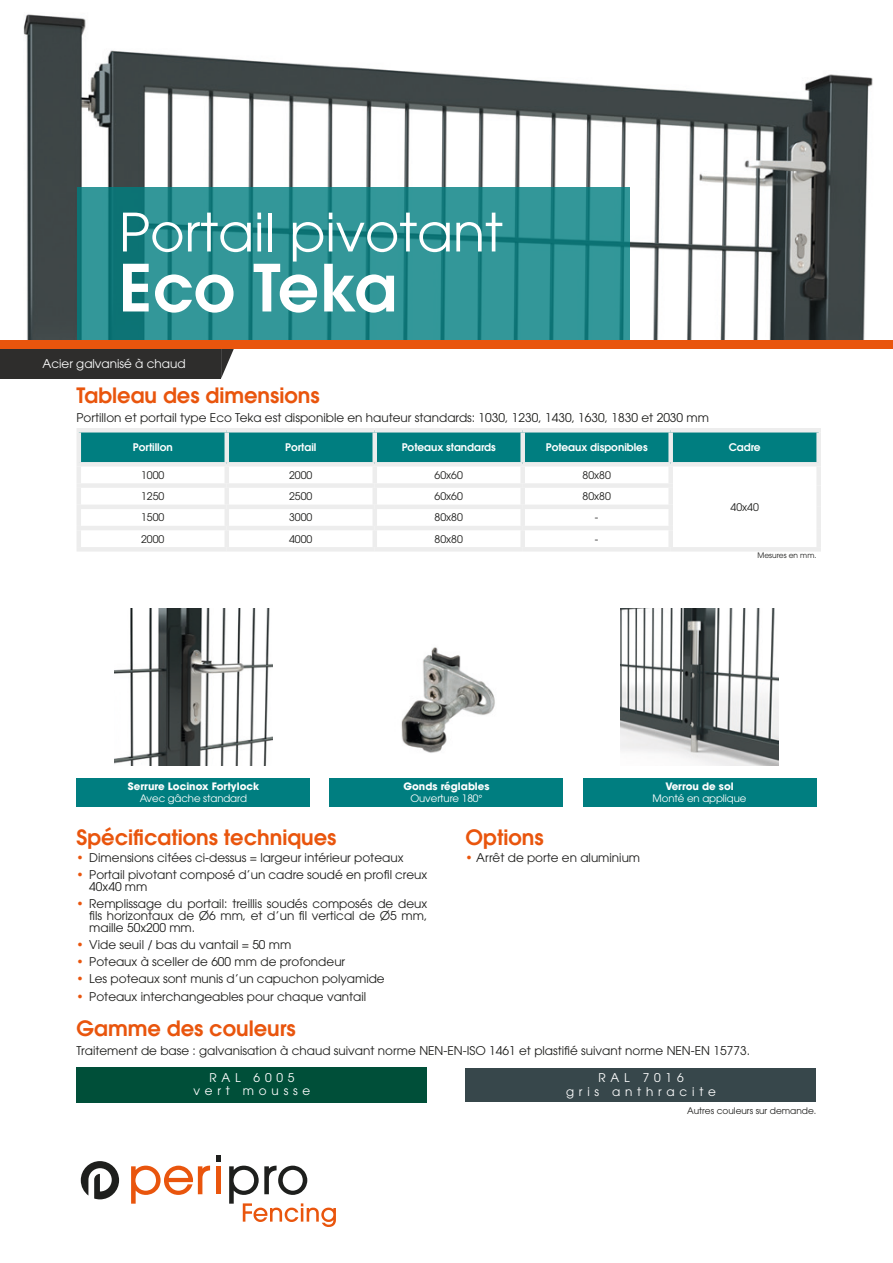
<style>
.page{position:relative;width:893px;height:1263px;background:#fff}
.page>*{position:absolute;margin:0;border:0;box-sizing:border-box;transform-origin:0 0}
.t1{font:600 64.5px "ITC Avant Garde Pro";color:#fff}
.t2{font:52.5px "ITC Avant Garde Pro";color:#fff}
.t3{font:600 21px "ITC Avant Garde Pro";color:#e9550d}
.t4{font:12px/12px "ITC Avant Garde Pro";color:#1d1d1b}
.t5{font:12px "ITC Avant Garde Pro";letter-spacing:.4em;color:#fff}
.t6{font:12px "ITC Avant Garde Pro";color:#fff}
.t7{font:10.5px "ITC Avant Garde Pro";color:#1d1d1b}
.t8{font:600 10.5px "ITC Avant Garde Pro";color:#fff}
.t9{font:700 10.2px "ITC Avant Garde Pro";color:#fff}
.t10{font:10.2px "ITC Avant Garde Pro";letter-spacing:-.01em;color:#fff}
.t11{font:9px "ITC Avant Garde Pro";color:#1d1d1b}
.t12{font:7.5px "ITC Avant Garde Pro";color:#1d1d1b}
.s1{color:#e9550d}
</style>
<div class="page">
<div style="left:0;top:349px;width:221px;height:29px;background:#2e2d2c"></div>
<svg style="left:221px;top:349px;width:13px;height:29px"></svg>
<img style="left:23px;top:14px;width:850px;height:326px">
<svg style="left:77px;top:187px;width:553px;height:153px;fill:#339799"></svg>
<div style="left:77px;top:1067px;width:350px;height:36px;background:#004f39"></div>
<div style="left:465px;top:1068px;width:351px;height:34px;background:#37474b"></div>
<img style="left:115px;top:608px;width:157px;height:157px">
<img style="left:401px;top:647px;width:94px;height:106px">
<img style="left:621px;top:608px;width:157px;height:157px">
<div style="left:77px;top:778px;width:233px;height:29px;background:#007e80"></div>
<div style="left:330px;top:778px;width:233px;height:29px;background:#007e80"></div>
<div style="left:583px;top:778px;width:233px;height:29px;background:#007e80"></div>
<div style="left:81px;top:432px;width:735px;height:30px;background:#007e80"></div>
<hr style="left:225px;top:432px;width:4px;height:30px;background:#ededed">
<div style="left:372px;top:432px;width:5px;height:30px;background:#ededed"></div>
<hr style="left:77px;top:466px;width:4px;height:17px;background:#ededed">
<hr style="left:225px;top:466px;width:4px;height:17px;background:#ededed">
<div style="left:372px;top:466px;width:5px;height:17px;background:#ededed"></div>
<div style="left:520px;top:466px;width:5px;height:17px;background:#ededed"></div>
<div style="left:668px;top:466px;width:5px;height:17px;background:#ededed"></div>
<div style="left:816px;top:466px;width:5px;height:19px;background:#ededed"></div>
<hr style="left:77px;top:488px;width:4px;height:17px;background:#ededed">
<hr style="left:225px;top:488px;width:4px;height:17px;background:#ededed">
<div style="left:372px;top:488px;width:5px;height:17px;background:#ededed"></div>
<div style="left:520px;top:488px;width:5px;height:17px;background:#ededed"></div>
<div style="left:668px;top:488px;width:5px;height:17px;background:#ededed"></div>
<div style="left:816px;top:485px;width:5px;height:22px;background:#ededed"></div>
<hr style="left:77px;top:509px;width:4px;height:17px;background:#ededed">
<hr style="left:225px;top:509px;width:4px;height:17px;background:#ededed">
<div style="left:372px;top:509px;width:5px;height:17px;background:#ededed"></div>
<div style="left:520px;top:509px;width:5px;height:17px;background:#ededed"></div>
<div style="left:668px;top:509px;width:5px;height:17px;background:#ededed"></div>
<div style="left:816px;top:507px;width:5px;height:21px;background:#ededed"></div>
<hr style="left:77px;top:530px;width:4px;height:17px;background:#ededed">
<hr style="left:225px;top:530px;width:4px;height:17px;background:#ededed">
<div style="left:372px;top:530px;width:5px;height:17px;background:#ededed"></div>
<div style="left:520px;top:530px;width:5px;height:17px;background:#ededed"></div>
<div style="left:668px;top:530px;width:5px;height:17px;background:#ededed"></div>
<div style="left:816px;top:528px;width:5px;height:19px;background:#ededed"></div>
<hr style="left:77px;top:428px;width:150px;height:4px;background:#ededed">
<hr style="left:77px;top:432px;width:4px;height:30px;background:#ededed">
<hr style="left:227px;top:428px;width:148px;height:4px;background:#ededed">
<hr style="left:375px;top:428px;width:148px;height:4px;background:#ededed">
<hr style="left:523px;top:428px;width:148px;height:4px;background:#ededed">
<div style="left:520px;top:432px;width:5px;height:30px;background:#ededed"></div>
<hr style="left:671px;top:428px;width:150px;height:4px;background:#ededed">
<div style="left:668px;top:432px;width:5px;height:30px;background:#ededed"></div>
<div style="left:816px;top:432px;width:5px;height:30px;background:#ededed"></div>
<hr style="left:77px;top:462px;width:150px;height:4px;background:#ededed">
<hr style="left:227px;top:462px;width:148px;height:4px;background:#ededed">
<hr style="left:375px;top:462px;width:148px;height:4px;background:#ededed">
<hr style="left:523px;top:462px;width:148px;height:4px;background:#ededed">
<hr style="left:671px;top:462px;width:150px;height:4px;background:#ededed">
<div style="left:77px;top:483px;width:150px;height:5px;background:#ededed"></div>
<div style="left:227px;top:483px;width:148px;height:5px;background:#ededed"></div>
<div style="left:375px;top:483px;width:148px;height:5px;background:#ededed"></div>
<div style="left:523px;top:483px;width:150px;height:5px;background:#ededed"></div>
<hr style="left:77px;top:505px;width:150px;height:4px;background:#ededed">
<hr style="left:227px;top:505px;width:148px;height:4px;background:#ededed">
<hr style="left:375px;top:505px;width:148px;height:4px;background:#ededed">
<hr style="left:523px;top:505px;width:150px;height:4px;background:#ededed">
<hr style="left:77px;top:526px;width:150px;height:4px;background:#ededed">
<hr style="left:227px;top:526px;width:148px;height:4px;background:#ededed">
<hr style="left:375px;top:526px;width:148px;height:4px;background:#ededed">
<hr style="left:523px;top:526px;width:150px;height:4px;background:#ededed">
<div style="left:77px;top:547px;width:150px;height:5px;background:#ededed"></div>
<div style="left:227px;top:547px;width:148px;height:5px;background:#ededed"></div>
<div style="left:375px;top:547px;width:148px;height:5px;background:#ededed"></div>
<div style="left:523px;top:547px;width:148px;height:5px;background:#ededed"></div>
<div style="left:671px;top:547px;width:150px;height:5px;background:#ededed"></div>
<svg style="left:131px;top:1165px;width:79px;height:39px"></svg>
<hr style="left:216px;top:1166px;width:4px;height:28px;background:#e9550d">
<svg style="left:216px;top:1155px;width:4px;height:6px"></svg>
<svg style="left:81px;top:1161px;width:38px;height:38px"></svg>
<svg style="left:229px;top:1165px;width:107px;height:62px"></svg>
<div style="left:0;top:340px;width:893px;height:9px;background:#e9550d"></div>
<p class="t2" style="left:119px;top:200px;width:385px">Portail pivotant</p>
<p class="t1" style="left:119px;top:246px;width:279px">Eco Teka</p>
<p class="t6" style="left:43px;top:356px;width:145px">Acier galvanisé à chaud</p>
<p class="t3" style="left:77px;top:381px;width:245px">Tableau des dimensions</p>
<p class="t4" style="left:77px;top:411px;width:634px">Portillon et portail type Eco Teka est disponible en hauteur standards: 1030, 1230, 1430, 1630, 1830 et 2030 mm</p>
<p class="t8" style="left:133px;top:440px;width:41px">Portillon</p>
<p class="t8" style="left:285px;top:440px;width:33px">Portail</p>
<p class="t8" style="left:402px;top:440px;width:96px">Poteaux standards</p>
<p class="t8" style="left:546px;top:440px;width:103px">Poteaux disponibles</p>
<p class="t8" style="left:729px;top:440px;width:33px">Cadre</p>
<p class="t7" style="left:141px;top:468px;width:25px">1000</p>
<p class="t7" style="left:289px;top:468px;width:25px">2000</p>
<p class="t7" style="left:435px;top:468px;width:30px">60x60</p>
<p class="t7" style="left:583px;top:468px;width:30px">80x80</p>
<p class="t7" style="left:730px;top:500px;width:30px">40x40</p>
<p class="t7" style="left:141px;top:490px;width:25px">1250</p>
<p class="t7" style="left:289px;top:490px;width:25px">2500</p>
<p class="t7" style="left:435px;top:490px;width:30px">60x60</p>
<p class="t7" style="left:583px;top:490px;width:30px">80x80</p>
<p class="t7" style="left:141px;top:511px;width:25px">1500</p>
<p class="t7" style="left:289px;top:511px;width:25px">3000</p>
<p class="t7" style="left:435px;top:511px;width:30px">80x80</p>
<p class="t7" style="left:595px;top:511px;width:5px">-</p>
<p class="t7" style="left:141px;top:532px;width:25px">2000</p>
<p class="t7" style="left:289px;top:532px;width:25px">4000</p>
<p class="t7" style="left:435px;top:532px;width:30px">80x80</p>
<p class="t7" style="left:595px;top:532px;width:5px">-</p>
<p class="t12" style="left:757px;top:550px;width:60px">Mesures en mm.</p>
<p class="t9" style="left:128px;top:779px;width:133px">Serrure Locinox Fortylock</p>
<p class="t10" style="left:140px;top:792px;width:109px">Avec gâche standard</p>
<p class="t9" style="left:403px;top:779px;width:88px">Gonds réglables</p>
<p class="t10" style="left:410px;top:792px;width:74px">Ouverture 180°</p>
<p class="t3" style="left:77px;top:823px;width:261px">Spécifications techniques</p>
<p class="t4" style="left:77px;top:851px;width:328px"><span class="s1">•</span> Dimensions citées ci-dessus = largeur intérieur poteaux</p>
<p class="t4" style="left:89px;top:868px;width:340px;text-indent:-13px"><span class="s1">•</span> Portail pivotant composé d’un cadre soudé en profil creux<br>40x40 mm</p>
<p class="t4" style="left:89px;top:897px;width:340px;text-align:justify;text-indent:-13px"><span class="s1">•</span> Remplissage du portail: treillis soudés composés de deux fils horizontaux de Ø6 mm, et d’un fil vertical de Ø5 mm, maille 50x200 mm.</p>
<p class="t4" style="left:77px;top:939px;width:216px"><span class="s1">•</span> Vide seuil / bas du vantail = 50 mm</p>
<p class="t4" style="left:77px;top:956px;width:270px"><span class="s1">•</span> Poteaux à sceller de 600 mm de profondeur</p>
<p class="t4" style="left:77px;top:973px;width:310px"><span class="s1">•</span> Les poteaux sont munis d’un capuchon polyamide</p>
<p class="t4" style="left:77px;top:990px;width:291px"><span class="s1">•</span> Poteaux interchangeables pour chaque vantail</p>
<p class="t3" style="left:77px;top:1015px;width:221px">Gamme des couleurs</p>
<p class="t3" style="left:466px;top:823px;width:80px">Options</p>
<p class="t4" style="left:466px;top:851px;width:176px"><span class="s1">•</span> Arrêt de porte en aluminium</p>
<p class="t9" style="left:665px;top:779px;width:70px">Verrou de sol</p>
<p class="t10" style="left:653px;top:792px;width:95px">Monté en applique</p>
<p class="t4" style="left:77px;top:1044px;width:675px">Traitement de base : galvanisation à chaud suivant norme NEN-EN-ISO 1461 et plastifié suivant norme NEN-EN 15773.</p>
<p class="t5" style="left:209px;top:1070px;width:87px">RAL 6005</p>
<p class="t5" style="left:193px;top:1083px;width:118px">vert mousse</p>
<p class="t5" style="left:598px;top:1070px;width:87px">RAL 7016</p>
<p class="t5" style="left:566px;top:1084px;width:151px">gris anthracite</p>
<p class="t11" style="left:687px;top:1105px;width:131px">Autres couleurs sur demande.</p>
</div>
